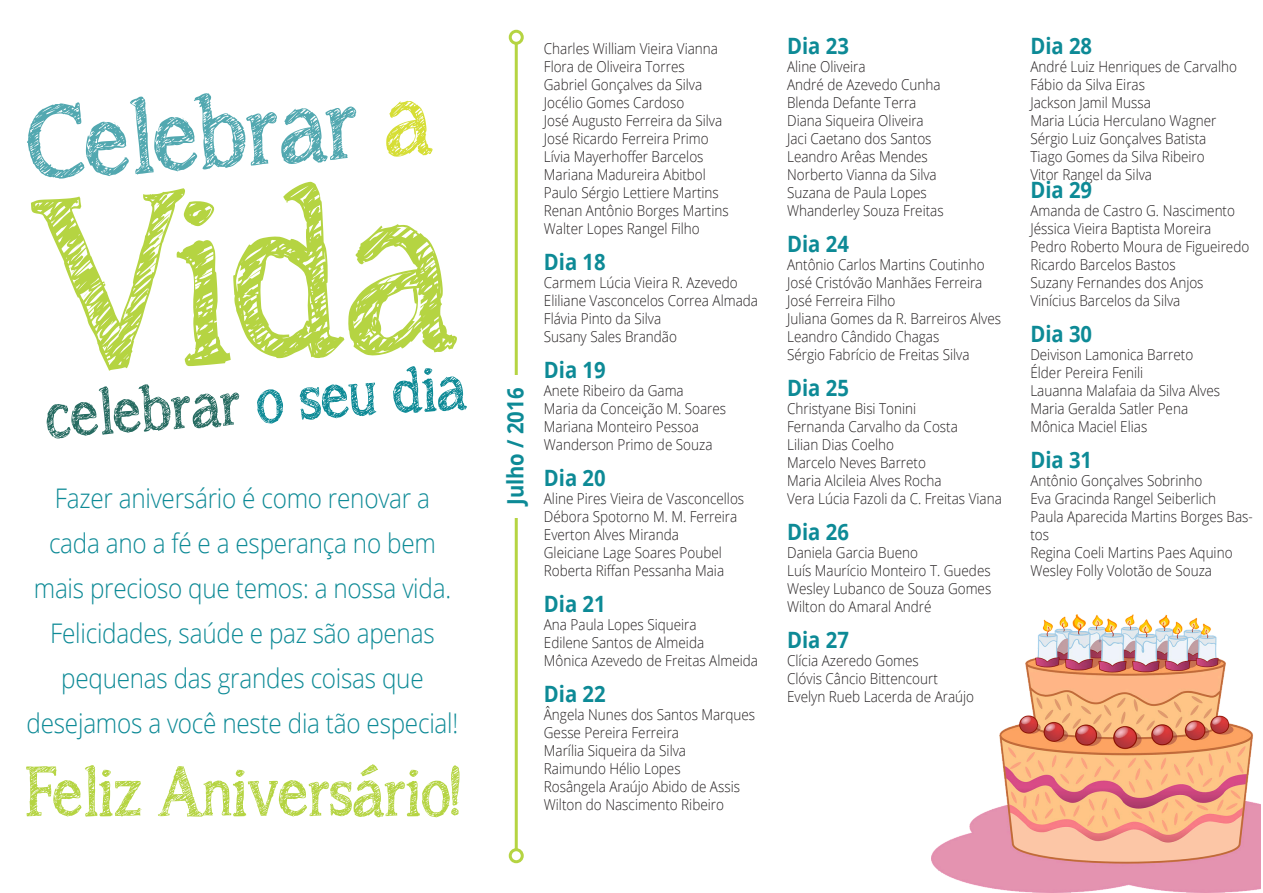
<style>
.page{position:relative;width:1263px;height:893px;background:#fff}
.page>*{position:absolute;margin:0;border:0;box-sizing:border-box;transform-origin:0 0}
.Dias{font:291.15px "asongforjennifer";color:#b5d442;scale:.9 1}
.Dias-2{font:124.05px "asongforjennifer";color:#52a8b0;scale:.9 1}
.Dias-3{font:82.5px "asongforjennifer";color:#b5d442;scale:.9 1}
.Dias-4{font:76.95px "asongforjennifer";color:#266b61;scale:.9 1}
.Dias-5{font:300 27px/45px "Open Sans";letter-spacing:-.01em;color:#0d8a96;text-align:center;scale:.9 1}
.Dias-6{font:700 22.5px "Open Sans";color:#0d8a96;scale:.9 1}
.Mes{font:700 22.5px "Open Sans";color:#0d8a96;scale:.9 1}
.Nomes{font:300 15px/18px "Open Sans";color:#231f20;scale:.9 1}
.s1{color:#d6de36}
.s2{color:#0d8a96}
</style>
<div class="page">
<hr style="left:515px;top:43px;width:3px;height:807px;background:#b5d442">
<div style="left:509px;top:848px;width:15px;height:15px;border:3px solid #b5d442;border-radius:50%"></div>
<div style="left:509px;top:30px;width:15px;height:15px;border:3px solid #b5d442;border-radius:50%"></div>
<div style="left:498px;top:375px;width:34px;height:143px;background:#fff"></div>
<img style="left:931px;top:614px;width:330px;height:279px">
<p class="Dias-2" style="left:22px;top:78px;width:451px;rotate:-4deg">Celebrar <span class="s1">a</span></p>
<p class="Dias" style="left:26px;top:134px;width:464px;rotate:-4deg">Vida</p>
<p class="Dias-4" style="left:43px;top:374px;width:469px;rotate:-4deg">celebrar <span class="s2">o seu dia</span></p>
<p class="Dias-5" style="left:27px;top:475px;width:481px">Fazer aniversário é como renovar a cada ano a fé e a esperança no bem mais precioso que temos: a nossa vida.<br>Felicidades, saúde e paz são apenas pequenas das grandes coisas que desejamos a você neste dia tão especial!</p>
<p class="Dias-3" style="left:24px;top:747px;width:486px">Feliz Aniversário!</p>
<p class="Mes" style="left:499px;top:505px;width:132px;rotate:-90deg">Julho / 2016</p>
<p class="Nomes" style="left:544px;top:39px;width:195px">Charles William Vieira Vianna</p>
<p class="Nomes" style="left:544px;top:57px;width:158px">Flora de Oliveira Torres</p>
<p class="Nomes" style="left:544px;top:75px;width:177px">Gabriel Gonçalves da Silva</p>
<p class="Nomes" style="left:544px;top:93px;width:157px">Jocélio Gomes Cardoso</p>
<p class="Nomes" style="left:544px;top:111px;width:200px">José Augusto Ferreira da Silva</p>
<p class="Nomes" style="left:544px;top:129px;width:185px">José Ricardo Ferreira Primo</p>
<p class="Nomes" style="left:544px;top:147px;width:179px">Lívia Mayerhoffer Barcelos</p>
<p class="Nomes" style="left:544px;top:165px;width:182px">Mariana Madureira Abitbol</p>
<p class="Nomes" style="left:544px;top:183px;width:196px">Paulo Sérgio Lettiere Martins</p>
<p class="Nomes" style="left:544px;top:201px;width:207px">Renan Antônio Borges Martins</p>
<p class="Nomes" style="left:544px;top:219px;width:175px">Walter Lopes Rangel Filho</p>
<p class="Dias-6" style="left:544px;top:246px;width:70px">Dia 18</p>
<p class="Nomes" style="left:544px;top:273px;width:217px">Carmem Lúcia Vieira R. Azevedo</p>
<p class="Nomes" style="left:544px;top:291px;width:239px">Eliliane Vasconcelos Correa Almada</p>
<p class="Nomes" style="left:544px;top:309px;width:132px">Flávia Pinto da Silva</p>
<p class="Nomes" style="left:544px;top:327px;width:149px">Susany Sales Brandão</p>
<p class="Dias-6" style="left:544px;top:354px;width:70px">Dia 19</p>
<p class="Nomes" style="left:544px;top:381px;width:157px">Anete Ribeiro da Gama</p>
<p class="Nomes" style="left:544px;top:399px;width:204px">Maria da Conceição M. Soares</p>
<p class="Nomes" style="left:544px;top:417px;width:174px">Mariana Monteiro Pessoa</p>
<p class="Nomes" style="left:544px;top:435px;width:189px">Wanderson Primo de Souza</p>
<p class="Dias-6" style="left:544px;top:462px;width:70px">Dia 20</p>
<p class="Nomes" style="left:544px;top:489px;width:224px">Aline Pires Vieira de Vasconcellos</p>
<p class="Nomes" style="left:544px;top:507px;width:216px">Débora Spotorno M. M. Ferreira</p>
<p class="Nomes" style="left:544px;top:525px;width:152px">Everton Alves Miranda</p>
<p class="Nomes" style="left:544px;top:543px;width:199px">Gleiciane Lage Soares Poubel</p>
<p class="Nomes" style="left:544px;top:561px;width:202px">Roberta Riffan Pessanha Maia</p>
<p class="Dias-6" style="left:544px;top:588px;width:70px">Dia 21</p>
<p class="Nomes" style="left:544px;top:615px;width:171px">Ana Paula Lopes Siqueira</p>
<p class="Nomes" style="left:544px;top:633px;width:180px">Edilene Santos de Almeida</p>
<p class="Nomes" style="left:544px;top:651px;width:239px">Mônica Azevedo de Freitas Almeida</p>
<p class="Dias-6" style="left:544px;top:678px;width:70px">Dia 22</p>
<p class="Nomes" style="left:544px;top:705px;width:236px">Ângela Nunes dos Santos Marques</p>
<p class="Nomes" style="left:544px;top:723px;width:152px">Gesse Pereira Ferreira</p>
<p class="Nomes" style="left:544px;top:741px;width:159px">Marília Siqueira da Silva</p>
<p class="Nomes" style="left:544px;top:759px;width:153px">Raimundo Hélio Lopes</p>
<p class="Nomes" style="left:544px;top:777px;width:219px">Rosângela Araújo Abido de Assis</p>
<p class="Nomes" style="left:544px;top:795px;width:202px">Wilton do Nascimento Ribeiro</p>
<p class="Dias-6" style="left:787px;top:30px;width:70px">Dia 23</p>
<p class="Nomes" style="left:787px;top:57px;width:89px">Aline Oliveira</p>
<p class="Nomes" style="left:787px;top:75px;width:172px">André de Azevedo Cunha</p>
<p class="Nomes" style="left:787px;top:93px;width:145px">Blenda Defante Terra</p>
<p class="Nomes" style="left:787px;top:111px;width:153px">Diana Siqueira Oliveira</p>
<p class="Nomes" style="left:787px;top:129px;width:162px">Jaci Caetano dos Santos</p>
<p class="Nomes" style="left:787px;top:147px;width:158px">Leandro Arêas Mendes</p>
<p class="Nomes" style="left:787px;top:165px;width:168px">Norberto Vianna da Silva</p>
<p class="Nomes" style="left:787px;top:183px;width:157px">Suzana de Paula Lopes</p>
<p class="Nomes" style="left:787px;top:201px;width:175px">Whanderley Souza Freitas</p>
<p class="Dias-6" style="left:787px;top:228px;width:70px">Dia 24</p>
<p class="Nomes" style="left:787px;top:255px;width:221px">Antônio Carlos Martins Coutinho</p>
<p class="Nomes" style="left:787px;top:273px;width:219px">José Cristóvão Manhães Ferreira</p>
<p class="Nomes" style="left:787px;top:291px;width:122px">José Ferreira Filho</p>
<p class="Nomes" style="left:787px;top:309px;width:239px">Juliana Gomes da R. Barreiros Alves</p>
<p class="Nomes" style="left:787px;top:327px;width:171px">Leandro Cândido Chagas</p>
<p class="Nomes" style="left:787px;top:345px;width:204px">Sérgio Fabrício de Freitas Silva</p>
<p class="Dias-6" style="left:787px;top:372px;width:70px">Dia 25</p>
<p class="Nomes" style="left:787px;top:399px;width:145px">Christyane Bisi Tonini</p>
<p class="Nomes" style="left:787px;top:417px;width:191px">Fernanda Carvalho da Costa</p>
<p class="Nomes" style="left:787px;top:435px;width:120px">Lilian Dias Coelho</p>
<p class="Nomes" style="left:787px;top:453px;width:156px">Marcelo Neves Barreto</p>
<p class="Nomes" style="left:787px;top:471px;width:173px">Maria Alcileia Alves Rocha</p>
<p class="Nomes" style="left:787px;top:489px;width:240px">Vera Lúcia Fazoli da C. Freitas Viana</p>
<p class="Dias-6" style="left:787px;top:516px;width:70px">Dia 26</p>
<p class="Nomes" style="left:787px;top:543px;width:147px">Daniela Garcia Bueno</p>
<p class="Nomes" style="left:787px;top:561px;width:228px">Luís Maurício Monteiro T. Guedes</p>
<p class="Nomes" style="left:787px;top:579px;width:228px">Wesley Lubanco de Souza Gomes</p>
<p class="Nomes" style="left:787px;top:597px;width:162px">Wilton do Amaral André</p>
<p class="Dias-6" style="left:787px;top:624px;width:70px">Dia 27</p>
<p class="Nomes" style="left:787px;top:651px;width:148px">Clícia Azeredo Gomes</p>
<p class="Nomes" style="left:787px;top:669px;width:169px">Clóvis Câncio Bittencourt</p>
<p class="Nomes" style="left:787px;top:687px;width:209px">Evelyn Rueb Lacerda de Araújo</p>
<p class="Dias-6" style="left:1030px;top:30px;width:70px">Dia 28</p>
<p class="Nomes" style="left:1030px;top:57px;width:231px">André Luiz Henriques de Carvalho</p>
<p class="Nomes" style="left:1030px;top:75px;width:129px">Fábio da Silva Eiras</p>
<p class="Nomes" style="left:1030px;top:93px;width:135px">Jackson Jamil Mussa</p>
<p class="Nomes" style="left:1030px;top:111px;width:208px">Maria Lúcia Herculano Wagner</p>
<p class="Nomes" style="left:1030px;top:129px;width:197px">Sérgio Luiz Gonçalves Batista</p>
<p class="Nomes" style="left:1030px;top:147px;width:195px">Tiago Gomes da Silva Ribeiro</p>
<p class="Nomes" style="left:1030px;top:165px;width:137px">Vitor Rangel da Silva</p>
<p class="Dias-6" style="left:1030px;top:174px;width:70px">Dia 29</p>
<p class="Nomes" style="left:1030px;top:201px;width:229px">Amanda de Castro G. Nascimento</p>
<p class="Nomes" style="left:1030px;top:219px;width:203px">Jéssica Vieira Baptista Moreira</p>
<p class="Nomes" style="left:1030px;top:237px;width:245px">Pedro Roberto Moura de Figueiredo</p>
<p class="Nomes" style="left:1030px;top:255px;width:163px">Ricardo Barcelos Bastos</p>
<p class="Nomes" style="left:1030px;top:273px;width:194px">Suzany Fernandes dos Anjos</p>
<p class="Nomes" style="left:1030px;top:291px;width:168px">Vinícius Barcelos da Silva</p>
<p class="Dias-6" style="left:1030px;top:318px;width:70px">Dia 30</p>
<p class="Nomes" style="left:1030px;top:345px;width:182px">Deivison Lamonica Barreto</p>
<p class="Nomes" style="left:1030px;top:363px;width:127px">Élder Pereira Fenili</p>
<p class="Nomes" style="left:1030px;top:381px;width:212px">Lauanna Malafaia da Silva Alves</p>
<p class="Nomes" style="left:1030px;top:399px;width:177px">Maria Geralda Satler Pena</p>
<p class="Nomes" style="left:1030px;top:417px;width:131px">Mônica Maciel Elias</p>
<p class="Dias-6" style="left:1030px;top:444px;width:70px">Dia 31</p>
<p class="Nomes" style="left:1030px;top:471px;width:193px">Antônio Gonçalves Sobrinho</p>
<p class="Nomes" style="left:1030px;top:489px;width:208px">Eva Gracinda Rangel Seiberlich</p>
<p class="Nomes" style="left:1030px;top:507px;width:249px">Paula Aparecida Martins Borges Bas&shy;tos</p>
<p class="Nomes" style="left:1030px;top:543px;width:226px">Regina Coeli Martins Paes Aquino</p>
<p class="Nomes" style="left:1030px;top:561px;width:203px">Wesley Folly Volotão de Souza</p>
</div>
